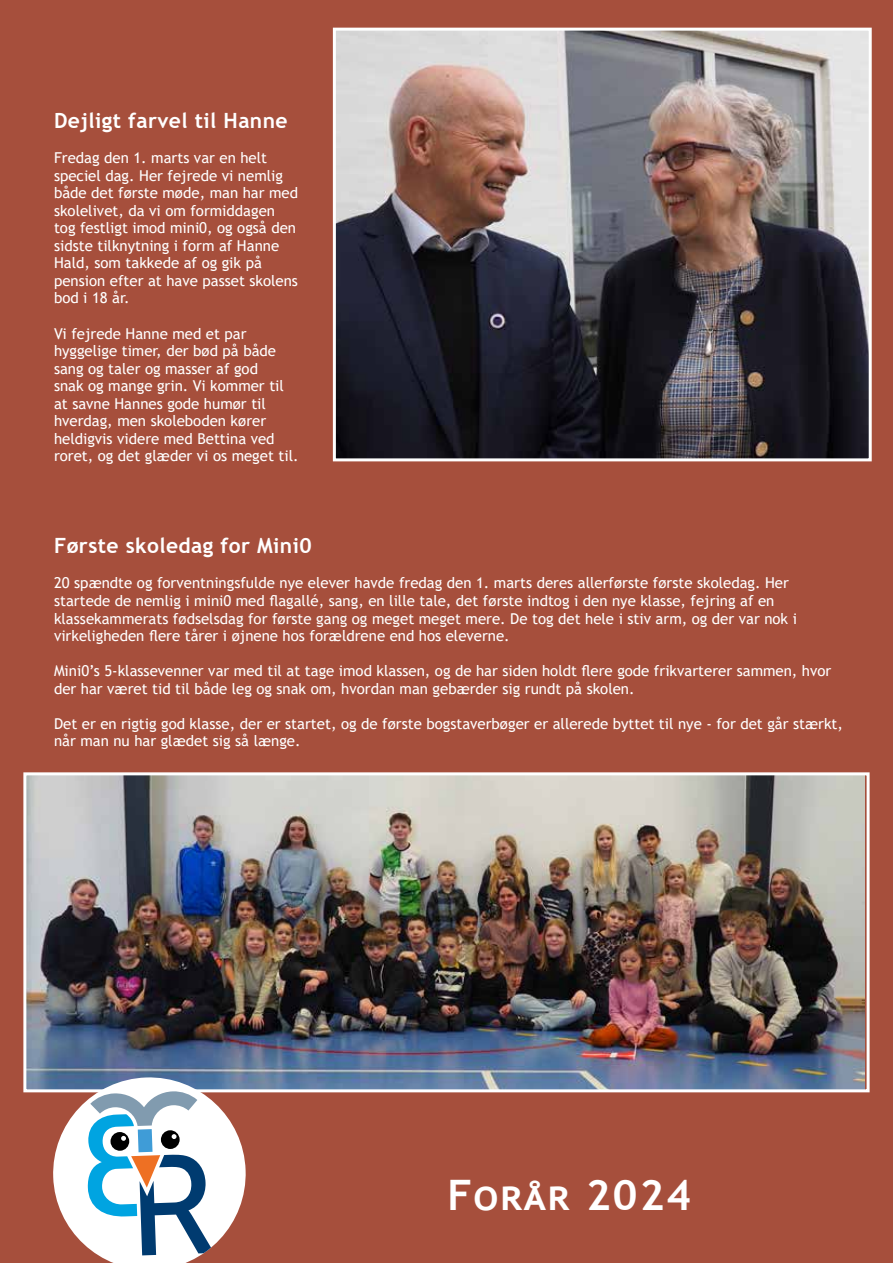
<style>
.page{position:relative;width:893px;height:1263px;background:#a64f3c}
.page>*{position:absolute;margin:0;border:0;box-sizing:border-box;transform-origin:0 0}
.t1{font:700 42px "Trebuchet MS";letter-spacing:.05em;color:#fff}
.t2{font:700 21px "Trebuchet MS";letter-spacing:.02em;color:#fff}
.t3{font:15px/17.5px "Trebuchet MS";color:#fff}
</style>
<div class="page">
<img style="left:27px;top:776px;width:837px;height:312px">
<div style="left:23px;top:772px;width:847px;height:320px;border:3px solid #fff"></div>
<img style="left:337px;top:32px;width:531px;height:425px">
<div style="left:333px;top:28px;width:539px;height:433px;border:3px solid #fff"></div>
<svg style="left:51px;top:1076px;width:196px;height:187px"></svg>
<h2 class="t2" style="left:54px;top:107px;width:235px">Dejligt farvel til Hanne</h2>
<p class="t3" style="left:54px;top:149px;width:246px">Fredag den 1. marts var en helt speciel dag. Her fejrede vi nemlig både det første møde, man har med skolelivet, da vi om formiddagen tog festligt imod mini0, og også den sidste tilknytning i form af Hanne<br>Hald, som takkede af og gik på pension efter at have passet skolens bod i 18 år.</p>
<p class="t3" style="left:54px;top:324px;width:246px">Vi fejrede Hanne med et par hyggelige timer, der bød på både sang og taler og masser af god<br>snak og mange grin. Vi kommer til at savne Hannes gode humør til hverdag, men skoleboden kører heldigvis videre med Bettina ved roret, og det glæder vi os meget til.</p>
<h2 class="t2" style="left:54px;top:533px;width:259px">Første skoledag for Mini0</h2>
<p class="t3" style="left:54px;top:574px;width:744px">20 spændte og forventningsfulde nye elever havde fredag den 1. marts deres allerførste første skoledag. Her startede de nemlig i mini0 med flagallé, sang, en lille tale, det første indtog i den nye klasse, fejring af en klassekammerats fødselsdag for første gang og meget meget mere. De tog det hele i stiv arm, og der var nok i virkeligheden flere tårer i øjnene hos forældrene end hos eleverne.</p>
<p class="t3" style="left:54px;top:662px;width:779px">Mini0’s 5-klassevenner var med til at tage imod klassen, og de har siden holdt flere gode frikvarterer sammen, hvor der har været tid til både leg og snak om, hvordan man gebærder sig rundt på skolen.</p>
<p class="t3" style="left:54px;top:715px;width:791px">Det er en rigtig god klasse, der er startet, og de første bogstaverbøger er allerede byttet til nye - for det går stærkt, når man nu har glædet sig så længe.</p>
<h1 class="t1" style="left:448px;top:1169px;width:245px">Forår 2024</h1>
</div>
